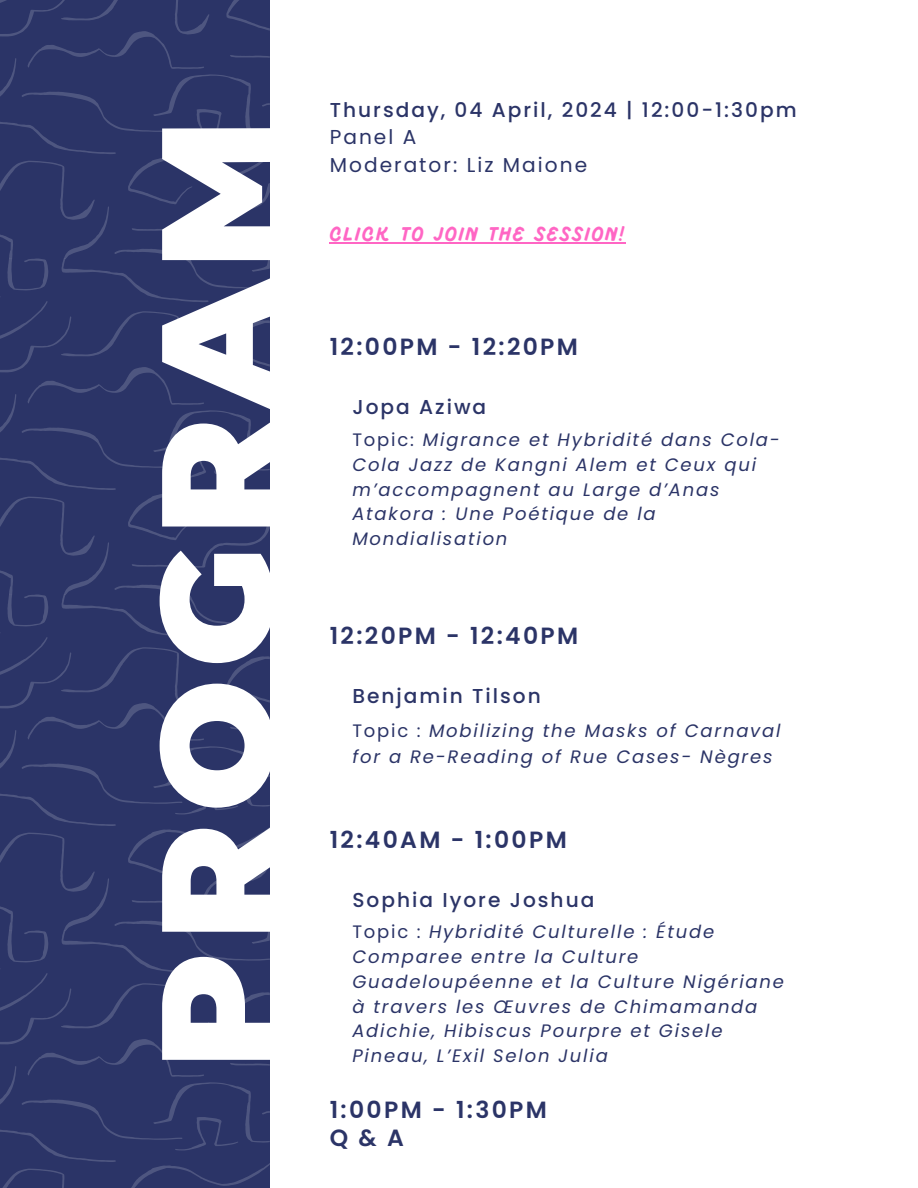
<style>
.page{position:relative;width:918px;height:1188px;background:#fff}
.page>*{position:absolute;margin:0;border:0;box-sizing:border-box;transform-origin:0 0}
.t1{font:900 157.05px "Montserrat";letter-spacing:.075em;color:#fff}
.t2{font:600 23.4px "Poppins";letter-spacing:.1em;color:#2b3467}
.t3{font:500 20.1px/27.5px "Poppins";letter-spacing:.1em;color:#2b3467}
.t4{font:700 20.1px "Pluma";letter-spacing:.1em;color:#ff66c4}
.t5{font:20.1px "Poppins";letter-spacing:.1em;color:#2b3467}
.t6{font:italic 18px/24.8px "Poppins";letter-spacing:.1em;color:#2b3467}
.s1{font-weight:400}
.s2{font-style:normal}
</style>
<div class="page">
<svg style="left:0;top:0;width:270px;height:1188px;background:#2d3668"></svg>
<hr style="left:330px;top:242px;width:296px;height:1px;background:#ff66c4">
<p class="t1" style="left:120px;top:1069px;width:951px;rotate:-90deg">PROGRAM</p>
<p class="t3" style="left:330px;top:96px;width:468px">Thursday, 04 April, 2024 | 12:00-1:30pm<br><span class="s1">Panel A</span></p>
<p class="t5" style="left:330px;top:151px;width:259px">Moderator: Liz Maione</p>
<p class="t4" style="left:330px;top:225px;width:296px">CLICK TO JOIN THE SESSION!</p>
<h1 class="t2" style="left:330px;top:330px;width:250px">12:00PM - 12:20PM</h1>
<h4 class="t3" style="left:352px;top:393px;width:135px">Jopa Aziwa</h4>
<p class="t6" style="left:352px;top:427px;width:429px"><span class="s2">Topic:</span> Migrance et Hybridité dans Cola-<br>Cola Jazz de Kangni Alem et Ceux qui m’accompagnent au Large d’Anas<br>Atakora : Une Poétique de la<br>Mondialisation</p>
<p class="t2" style="left:330px;top:620px;width:250px">12:20PM - 12:40PM</p>
<p class="t3" style="left:352px;top:682px;width:190px">Benjamin Tilson</p>
<p class="t6" style="left:352px;top:718px;width:430px;line-height:25.8px"><span class="s2">Topic :</span> Mobilizing the Masks of Carnaval for a Re-Reading of Rue Cases- Nègres</p>
<p class="t2" style="left:330px;top:823px;width:238px">12:40AM - 1:00PM</p>
<p class="t3" style="left:352px;top:886px;width:244px">Sophia Iyore Joshua</p>
<p class="t6" style="left:352px;top:920px;width:433px"><span class="s2">Topic :</span> Hybridité Culturelle : Étude Comparee entre la Culture Guadeloupéenne et la Culture Nigériane à travers les Œuvres de Chimamanda Adichie, Hibiscus Pourpre et Gisele Pineau, L’Exil Selon Julia</p>
<p class="t2" style="left:330px;top:1094px;width:219px">1:00PM - 1:30PM</p>
<p class="t2" style="left:330px;top:1122px;width:76px">Q&amp;A</p>
</div>
